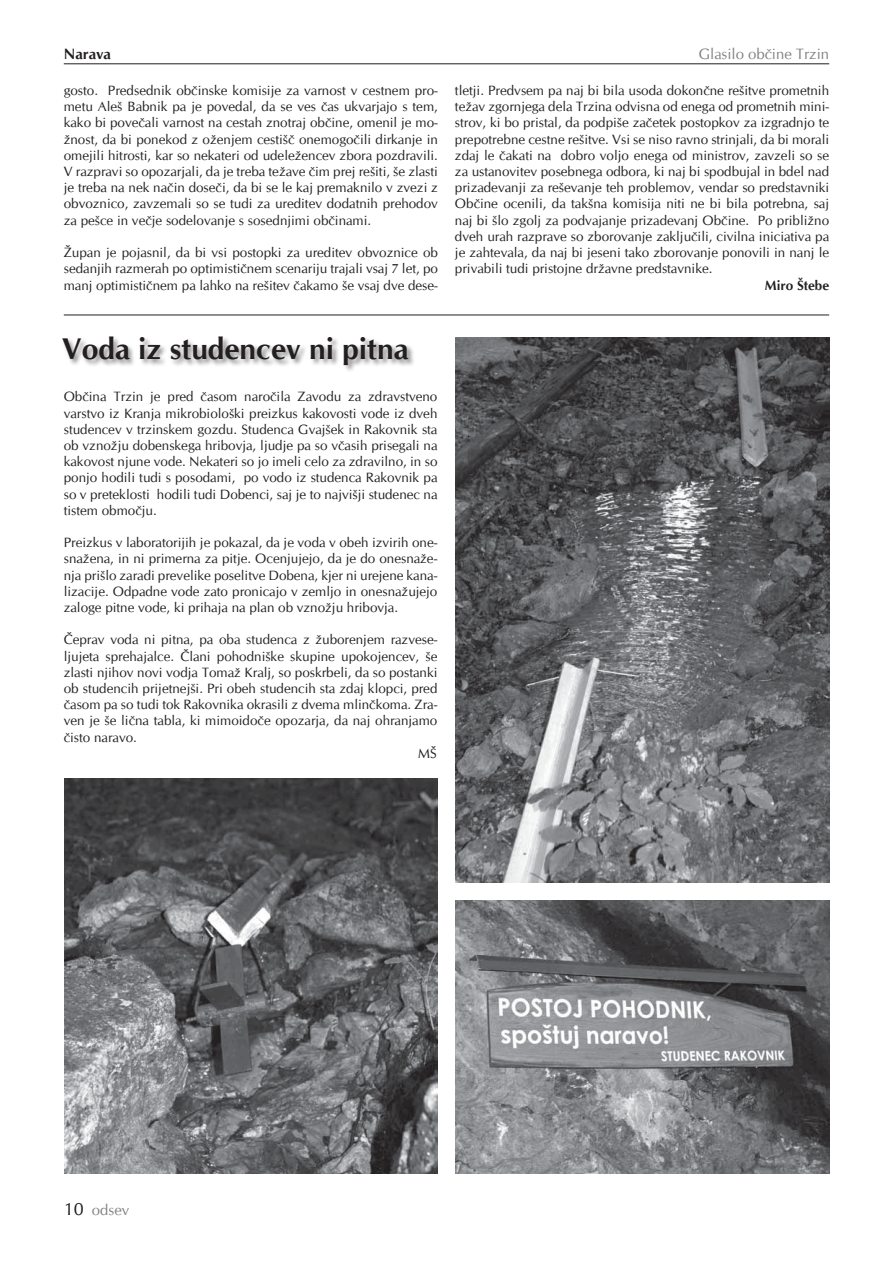
<style>
.page{position:relative;width:893px;height:1263px;background:#fff}
.page>*{position:absolute;margin:0;border:0;box-sizing:border-box;transform-origin:0 0}
.t1{font:700 30px "CG Omega";color:#231f20}
.t2{font:15px "CG Omega";color:#808285}
.t3{font:700 15px "CG Omega";color:#231f20}
.t4{font:13.5px/16.2px "CG Omega";color:#231f20;text-align:justify}
.t5{font:700 13.5px "CG Omega";color:#231f20}
.s1{font-size:18px;color:#231f20}
</style>
<div class="page">
<hr style="left:64px;top:63px;width:765px;height:1px;background:#231f20">
<div style="left:62px;top:336px;width:354px;height:37px;background:#231f20;opacity:.5"></div>
<hr style="left:64px;top:315px;width:765px;height:1px;background:#231f20">
<img style="left:64px;top:778px;width:374px;height:396px">
<img style="left:455px;top:337px;width:374px;height:545px">
<img style="left:455px;top:900px;width:374px;height:274px">
<p class="t3" style="left:64px;top:44px;width:49px">Narava</p>
<p class="t2" style="left:699px;top:45px;width:132px">Glasilo občine Trzin</p>
<p class="t4" style="left:64px;top:83px;width:376px">gosto. Predsednik občinske komisije za varnost v cestnem pro&shy;metu Aleš Babnik pa je povedal, da se ves čas ukvarjajo s tem, kako bi povečali varnost na cestah znotraj občine, omenil je mo&shy;žnost, da bi ponekod z oženjem cestišč onemogočili dirkanje in omejili hitrosti, kar so nekateri od udeležencev zbora pozdravili.<br>V razpravi so opozarjali, da je treba težave čim prej rešiti, še zlasti je treba na nek način doseči, da bi se le kaj premaknilo v zvezi z obvoznico, zavzemali so se tudi za ureditev dodatnih prehodov za pešce in večje sodelovanje s sosednjimi občinami.</p>
<p class="t4" style="left:64px;top:245px;width:376px">Župan je pojasnil, da bi vsi postopki za ureditev obvoznice ob sedanjih razmerah po optimističnem scenariju trajali vsaj 7 let, po manj optimističnem pa lahko na rešitev čakamo še vsaj dve dese-</p>
<p class="t4" style="left:455px;top:83px;width:376px">tletji. Predvsem pa naj bi bila usoda dokončne rešitve prometnih težav zgornjega dela Trzina odvisna od enega od prometnih mini&shy;strov, ki bo pristal, da podpiše začetek postopkov za izgradnjo te prepotrebne cestne rešitve. Vsi se niso ravno strinjali, da bi morali zdaj le čakati na dobro voljo enega od ministrov, zavzeli so se za ustanovitev posebnega odbora, ki naj bi spodbujal in bdel nad prizadevanji za reševanje teh problemov, vendar so predstavniki Občine ocenili, da takšna komisija niti ne bi bila potrebna, saj naj bi šlo zgolj za podvajanje prizadevanj Občine. Po približno dveh urah razprave so zborovanje zaključili, civilna iniciativa pa je zahtevala, da naj bi jeseni tako zborovanje ponovili in nanj le privabili tudi pristojne državne predstavnike.</p>
<p class="t5" style="left:765px;top:276px;width:66px">Miro Štebe</p>
<h1 class="t1" style="left:62px;top:330px;width:348px">Voda iz studencev ni pitna</h1>
<p class="t4" style="left:64px;top:389px;width:375px">Občina Trzin je pred časom naročila Zavodu za zdravstveno varstvo iz Kranja mikrobiološki preizkus kakovosti vode iz dveh studencev v trzinskem gozdu. Studenca Gvajšek in Rakovnik sta ob vznožju dobenskega hribovja, ljudje pa so včasih prisegali na kakovost njune vode. Nekateri so jo imeli celo za zdravilno, in so ponjo hodili tudi s posodami, po vodo iz studenca Rakovnik pa so v preteklosti hodili tudi Dobenci, saj je to najvišji studenec na tistem območju.</p>
<p class="t4" style="left:64px;top:535px;width:375px">Preizkus v laboratorijih je pokazal, da je voda v obeh izvirih one&shy;snažena, in ni primerna za pitje. Ocenjujejo, da je do onesnaže&shy;nja prišlo zaradi prevelike poselitve Dobena, kjer ni urejene kana&shy;lizacije. Odpadne vode zato pronicajo v zemljo in onesnažujejo zaloge pitne vode, ki prihaja na plan ob vznožju hribovja.</p>
<p class="t4" style="left:64px;top:632px;width:375px">Čeprav voda ni pitna, pa oba studenca z žuborenjem razvese-</p>
<p class="t4" style="left:64px;top:648px;width:375px">ljujeta sprehajalce. Člani pohodniške skupine upokojencev, še</p>
<p class="t4" style="left:64px;top:664px;width:375px">zlasti njihov novi vodja Tomaž Kralj, so poskrbeli, da so postanki</p>
<p class="t4" style="left:64px;top:680px;width:375px">ob studencih prijetnejši. Pri obeh studencih sta zdaj klopci, pred</p>
<p class="t4" style="left:64px;top:697px;width:375px">časom pa so tudi tok Rakovnika okrasili z dvema mlinčkoma. Zra-</p>
<p class="t4" style="left:64px;top:713px;width:375px">ven je še lična tabla, ki mimoidoče opozarja, da naj ohranjamo</p>
<p class="t4" style="left:64px;top:729px;width:75px">čisto naravo.</p>
<p class="t4" style="left:418px;top:745px;width:20px">MŠ</p>
<p class="t2" style="left:64px;top:1201px;width:67px"><span class="s1">10</span> odsev</p>
</div>
